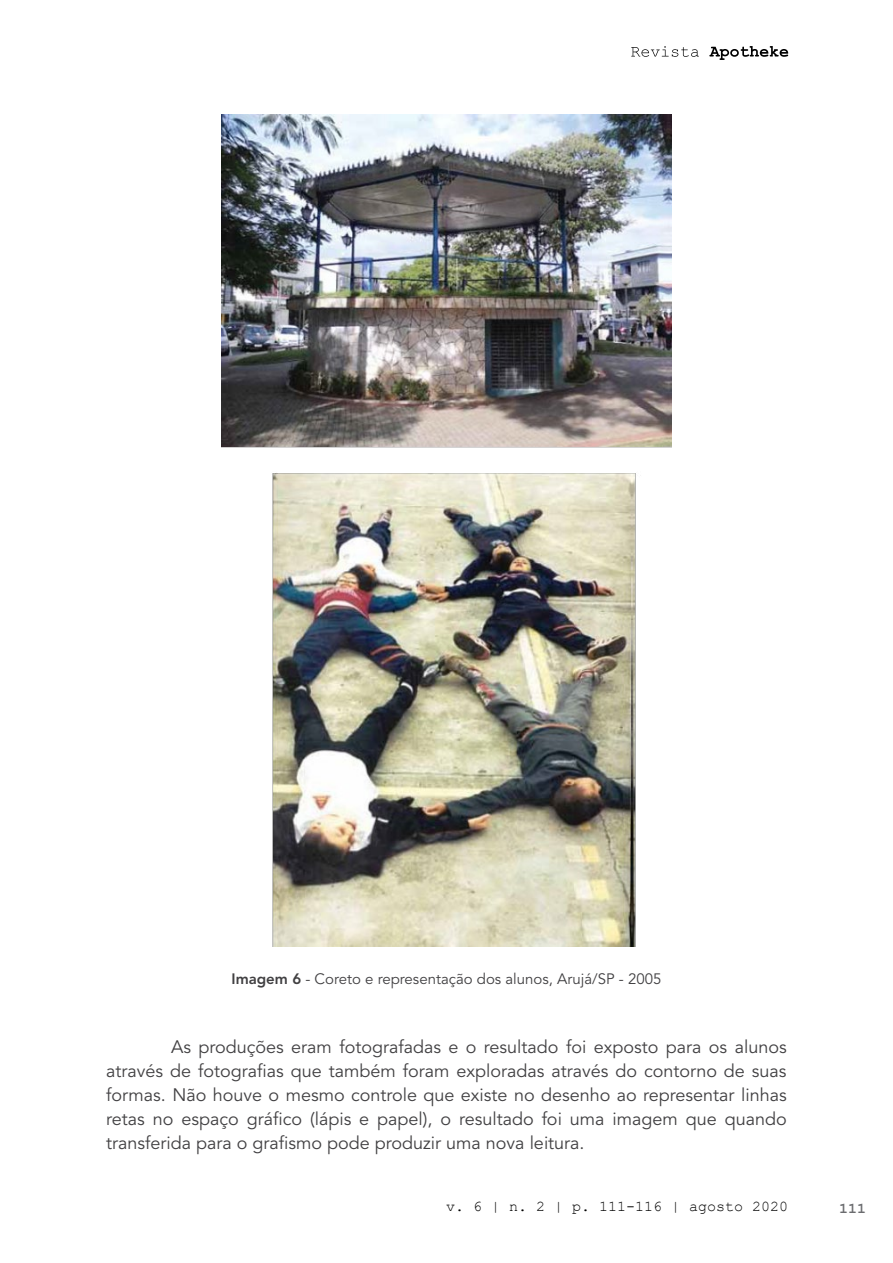
<style>
.page{position:relative;width:893px;height:1263px;background:#fff}
.page>*{position:absolute;margin:0;border:0;box-sizing:border-box;transform-origin:0 0}
.t1{font:18px/24px "Avenir LT Std";color:#414042;text-align:justify}
.t2{font:15px "Avenir LT Std";color:#414042}
.t3{font:15px "Courier New";color:#000}
.t4{font:700 15px "Courier New";color:#6b6c6f}
.s1{font-weight:800}
</style>
<div class="page">
<svg style="left:631px;top:46px;width:68px;height:11px"></svg>
<svg style="left:709px;top:46px;width:79px;height:14px"></svg>
<img style="left:221px;top:114px;width:451px;height:832px">
<p class="t2" style="left:232px;top:970px;width:431px"><span class="s1">Imagem 6</span> - Coreto e representação dos alunos, Arujá/SP - 2005</p>
<p class="t1" style="left:106px;top:1035px;width:682px;text-indent:65px">As produções eram fotografadas e o resultado foi exposto para os alunos através de fotografias que também foram exploradas através do contorno de suas formas. Não houve o mesmo controle que existe no desenho ao representar linhas retas no espaço gráfico (lápis e papel), o resultado foi uma imagem que quando transferida para o grafismo pode produzir uma nova leitura.</p>
<p class="t3" style="left:446px;top:1197px;width:344px">v. 6 | n. 2 | p. 111-116 | agosto 2020</p>
<p class="t4" style="left:839px;top:1199px;width:28px">111</p>
</div>
